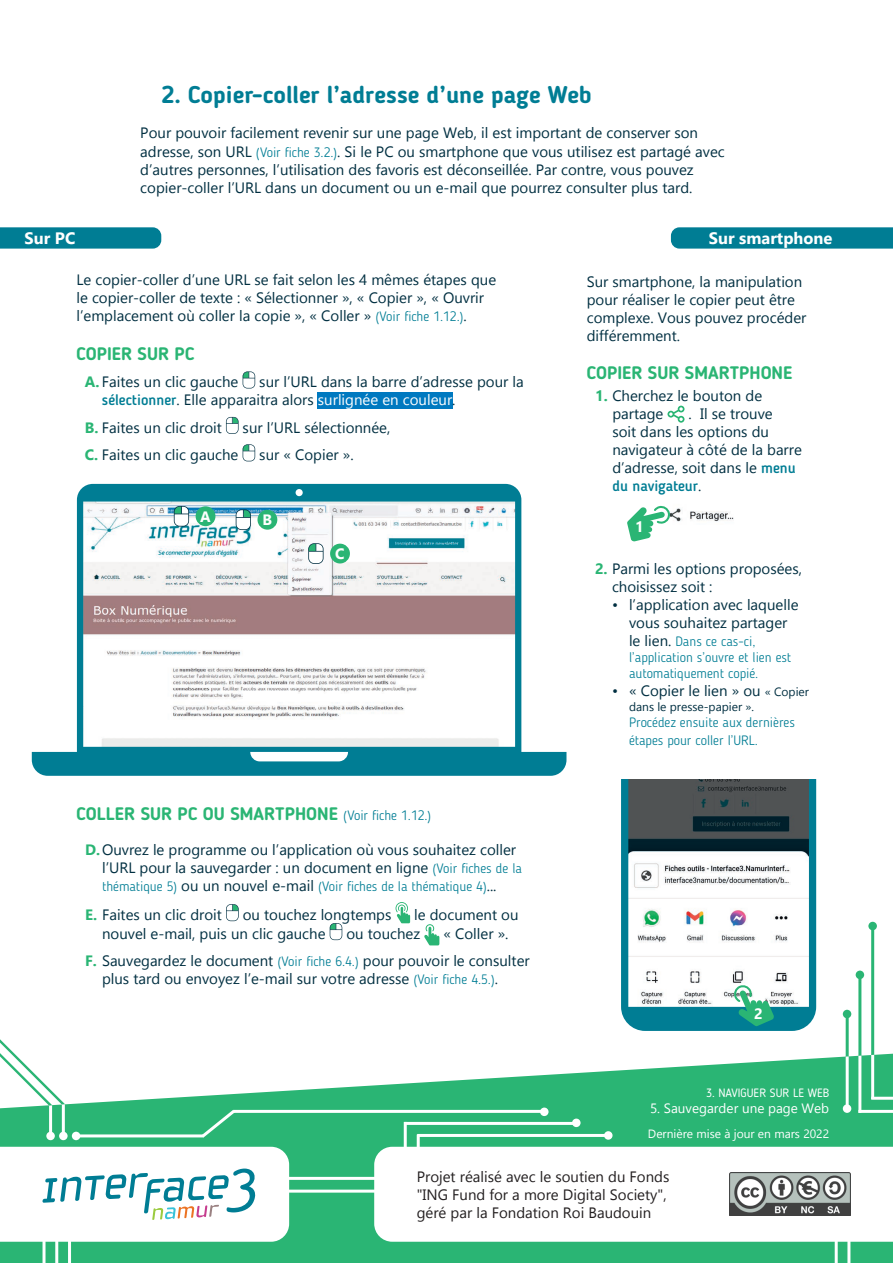
<style>
.page{position:relative;width:893px;height:1263px;background:#fff}
.page>*{position:absolute;margin:0;border:0;box-sizing:border-box;transform-origin:0 0}
.Titres{font:700 24px "Blogger Sans";color:#007d94}
.Paragraphe{font:700 18px "Blogger Sans";color:#2ab574}
.Titre_PC-Smartphone{font:700 16.5px "Gadugi";color:#fff}
.Paragraphe-2{font:15px/18px "Gadugi";color:#002f41}
.t1{font:15px/18px "Gadugi";color:#231f20}
.t2{font:700 15px "Gadugi";color:#fff}
.t3{font:300 13.5px/16.2px "Blogger Sans";color:#007d94}
.t4{font:13.5px "Gadugi";color:#fff}
.t5{font:12px "Gadugi";color:#fff}
.t6{font:12px "Gadugi";color:#002f41}
.t7{font:12px "Blogger Sans";color:#fff}
.s1{font-family:"Blogger Sans";font-weight:300;font-size:13.5px;color:#007d94}
.s2{font-weight:700;color:#2ab574}
.s3{font-family:"Blogger Sans";font-weight:500;color:#007d94}
.s4{color:#fff}
.s5{font-weight:300;font-size:13.5px;color:#007d94}
.s6{font-family:"Gadugi";font-weight:400;font-size:15px;color:#002f41}
.s7{font-size:12px}
</style>
<div class="page">
<img style="left:671px;top:508px;width:63px;height:14px">
<div style="left:317px;top:392px;width:135px;height:17px;background:#0079c0"></div>
<svg style="left:243px;top:371px;width:12px;height:17px"></svg>
<svg style="left:226px;top:417px;width:13px;height:17px"></svg>
<svg style="left:243px;top:444px;width:12px;height:17px"></svg>
<svg style="left:32px;top:484px;width:534px;height:292px"></svg>
<svg style="left:0;top:227px;width:161px;height:22px;background:#0a8298"></svg>
<svg style="left:671px;top:227px;width:222px;height:22px;background:#0a8298"></svg>
<svg style="left:226px;top:904px;width:13px;height:17px"></svg>
<svg style="left:396px;top:902px;width:14px;height:21px"></svg>
<svg style="left:330px;top:923px;width:12px;height:17px"></svg>
<svg style="left:424px;top:924px;width:15px;height:21px"></svg>
<svg style="left:621px;top:779px;width:195px;height:252px"></svg>
<svg style="left:667px;top:406px;width:17px;height:17px"></svg>
<svg style="left:627px;top:505px;width:44px;height:37px"></svg>
<div style="left:630px;top:517px;width:19px;height:20px;background:#2ab574;border-radius:50%"></div>
<svg style="left:733px;top:984px;width:41px;height:43px"></svg>
<div style="left:749px;top:1003px;width:20px;height:20px;background:#2ab574;border-radius:50%"></div>
<svg style="left:174px;top:506px;width:15px;height:20px"></svg>
<div style="left:196px;top:506px;width:19px;height:20px;background:#2ab574;border-radius:50%"></div>
<svg style="left:308px;top:543px;width:16px;height:21px"></svg>
<div style="left:330px;top:544px;width:20px;height:19px;background:#2ab574;border-radius:50%"></div>
<svg style="left:236px;top:509px;width:15px;height:21px"></svg>
<div style="left:257px;top:510px;width:20px;height:20px;background:#2ab574;border-radius:50%"></div>
<svg style="left:0;top:1050px;width:893px;height:213px;fill:#2ab574"></svg>
<svg style="left:374px;top:1147px;width:519px;height:95px"></svg>
<hr style="left:287px;top:1177px;width:96px;height:3px;background:#fff">
<hr style="left:287px;top:1189px;width:96px;height:3px;background:#fff">
<hr style="left:417px;top:1134px;width:3px;height:26px;background:#fff">
<hr style="left:417px;top:1134px;width:191px;height:3px;background:#fff">
<hr style="left:393px;top:1202px;width:33px;height:3px;background:#fff">
<hr style="left:393px;top:1215px;width:33px;height:3px;background:#fff">
<hr style="left:393px;top:1228px;width:33px;height:3px;background:#fff">
<hr style="left:835px;top:1239px;width:3px;height:24px;background:#fff">
<hr style="left:847px;top:1239px;width:3px;height:24px;background:#fff">
<div style="left:46px;top:1132px;width:9px;height:8px;background:#fff;border-radius:50%"></div>
<div style="left:59px;top:1132px;width:9px;height:8px;background:#fff;border-radius:50%"></div>
<hr style="left:49px;top:1104px;width:3px;height:31px;background:#fff">
<hr style="left:62px;top:1103px;width:3px;height:31px;background:#fff">
<hr style="left:55px;top:1232px;width:3px;height:31px;background:#fff">
<hr style="left:68px;top:1231px;width:3px;height:32px;background:#fff">
<hr style="left:43px;top:1231px;width:3px;height:32px;background:#fff">
<svg style="left:198px;top:1107px;width:40px;height:33px"></svg>
<hr style="left:76px;top:1134px;width:128px;height:3px;background:#fff">
<div style="left:72px;top:1132px;width:8px;height:8px;background:#fff;border-radius:50%"></div>
<svg style="left:0;top:1039px;width:65px;height:66px"></svg>
<hr style="left:233px;top:1110px;width:312px;height:3px;background:#fff">
<div style="left:540px;top:1107px;width:9px;height:9px;background:#fff;border-radius:50%"></div>
<hr style="left:871px;top:928px;width:3px;height:128px;background:#2ab574">
<hr style="left:858px;top:973px;width:3px;height:84px;background:#2ab574">
<hr style="left:846px;top:1015px;width:3px;height:42px;background:#2ab574">
<hr style="left:846px;top:1056px;width:3px;height:55px;background:#fff">
<hr style="left:858px;top:1055px;width:3px;height:58px;background:#fff">
<hr style="left:871px;top:1055px;width:3px;height:44px;background:#fff">
<div style="left:843px;top:1104px;width:8px;height:9px;background:#fff;border-radius:50%"></div>
<hr style="left:858px;top:1110px;width:35px;height:3px;background:#fff">
<hr style="left:871px;top:1097px;width:22px;height:3px;background:#fff">
<div style="left:843px;top:1010px;width:8px;height:8px;background:#2ab574;border-radius:50%"></div>
<div style="left:856px;top:970px;width:8px;height:9px;background:#2ab574;border-radius:50%"></div>
<div style="left:868px;top:922px;width:9px;height:8px;background:#2ab574;border-radius:50%"></div>
<img style="left:729px;top:1173px;width:121px;height:42px">
<svg style="left:0;top:1147px;width:289px;height:95px"></svg>
<hr style="left:404px;top:1122px;width:3px;height:27px;background:#fff">
<hr style="left:404px;top:1122px;width:172px;height:3px;background:#fff">
<div style="left:572px;top:1118px;width:9px;height:9px;background:#fff;border-radius:50%"></div>
<div style="left:604px;top:1131px;width:8px;height:9px;background:#fff;border-radius:50%"></div>
<p class="Titres" style="left:161px;top:80px;width:432px">2. Copier-coller l’adresse d’une page Web</p>
<p class="Paragraphe-2" style="left:140px;top:124px;width:586px">Pour pouvoir facilement revenir sur une page Web, il est important de conserver son adresse, son URL <span class="s1">(Voir fiche 3.2.)</span>. Si le PC ou smartphone que vous utilisez est partagé avec d’autres personnes, l’utilisation des favoris est déconseillée. Par contre, vous pouvez copier-coller l’URL dans un document ou un e-mail que pourrez consulter plus tard.</p>
<p class="Titre_PC-Smartphone" style="left:25px;top:228px;width:52px">Sur PC</p>
<p class="Titre_PC-Smartphone" style="left:709px;top:228px;width:125px">Sur smartphone</p>
<p class="Paragraphe-2" style="left:76px;top:271px;width:421px">Le copier-coller d’une URL se fait selon les 4 mêmes étapes que le copier-coller de texte : « Sélectionner », « Copier », « Ouvrir l’emplacement où coller la copie », « Coller » <span class="s1">(Voir fiche 1.12.)</span>.</p>
<p class="Paragraphe" style="left:76px;top:343px;width:119px">COPIER SUR PC</p>
<p class="Paragraphe-2" style="left:85px;top:373px;width:155px"><span class="s2">A.</span> Faites un clic gauche</p>
<p class="Paragraphe-2" style="left:102px;top:373px;width:423px;text-indent:157px">sur l’URL dans la barre d’adresse pour la <span class="s3">sélectionner</span>. Elle apparaitra alors <span class="s4">surlignée en couleur</span>.</p>
<p class="Paragraphe-2" style="left:85px;top:418px;width:138px"><span class="s2">B.</span> Faites un clic droit</p>
<p class="Paragraphe-2" style="left:243px;top:418px;width:149px">sur l’URL sélectionnée,</p>
<p class="Paragraphe-2" style="left:85px;top:446px;width:155px"><span class="s2">C.</span> Faites un clic gauche</p>
<p class="Paragraphe-2" style="left:259px;top:446px;width:96px">sur « Copier ».</p>
<p class="t2" style="left:200px;top:507px;width:12px">A</p>
<p class="t2" style="left:262px;top:511px;width:11px">B</p>
<p class="t2" style="left:335px;top:545px;width:11px">C</p>
<p class="Paragraphe" style="left:77px;top:802px;width:356px">COLLER SUR PC OU SMARTPHONE <span class="s5">(Voir fiche 1.12.)</span></p>
<p class="Paragraphe-2" style="left:102px;top:840px;width:421px;text-indent:-17px"><span class="s2">D.</span>Ouvrez le programme ou l’application où vous souhaitez coller l’URL pour la sauvegarder : un document en ligne <span class="s1">(Voir fiches de la</span></p>
<p class="t3" style="left:102px;top:878px;width:396px">thématique 5) <span class="s6">ou un nouvel e-mail</span> (Voir fiches de la thématique 4)<span class="s6">...</span></p>
<p class="Paragraphe-2" style="left:85px;top:906px;width:138px"><span class="s2">E.</span> Faites un clic droit</p>
<p class="Paragraphe-2" style="left:243px;top:906px;width:150px">ou touchez longtemps</p>
<p class="Paragraphe-2" style="left:414px;top:906px;width:106px">le document ou</p>
<p class="Paragraphe-2" style="left:102px;top:925px;width:225px">nouvel e-mail, puis un clic gauche</p>
<p class="Paragraphe-2" style="left:346px;top:925px;width:75px">ou touchez</p>
<p class="Paragraphe-2" style="left:443px;top:925px;width:67px">« Coller ».</p>
<p class="Paragraphe-2" style="left:102px;top:951px;width:429px;text-indent:-17px"><span class="s2">F.</span> Sauvegardez le document <span class="s1">(Voir fiche 6.4.)</span> pour pouvoir le consulter plus tard ou envoyez l’e-mail sur votre adresse <span class="s1">(Voir fiche 4.5.)</span>.</p>
<p class="Paragraphe-2" style="left:587px;top:272px;width:221px">Sur smartphone, la manipulation pour réaliser le copier peut être complexe. Vous pouvez procéder différemment.</p>
<p class="Paragraphe" style="left:587px;top:362px;width:207px">COPIER SUR SMARTPHONE</p>
<p class="Paragraphe-2" style="left:612px;top:387px;width:151px;text-indent:-17px"><span class="s2">1.</span> Cherchez le bouton de partage</p>
<p class="Paragraphe-2" style="left:612px;top:405px;width:191px;text-indent:76px">. Il se trouve<br>soit dans les options du navigateur à côté de la barre d’adresse, soit dans le <span class="s3">menu du navigateur</span>.</p>
<p class="t2" style="left:635px;top:518px;width:10px">1</p>
<p class="Paragraphe-2" style="left:612px;top:560px;width:192px;text-indent:-17px"><span class="s2">2.</span> Parmi les options proposées, choisissez soit :</p>
<p class="Paragraphe-2" style="left:612px;top:596px;width:188px;text-align:center">• l’application avec laquelle vous souhaitez partager</p>
<p class="t3" style="left:629px;top:633px;width:164px"><span class="s6">le lien.</span> Dans ce cas-ci, l’application s’ouvre et lien est automatiquement copié.</p>
<p class="Paragraphe-2" style="left:612px;top:682px;width:199px">• « Copier le lien » ou <span class="s7">« Copier</span></p>
<p class="t6" style="left:629px;top:699px;width:127px">dans le presse-papier ».</p>
<p class="t3" style="left:629px;top:713px;width:167px;line-height:18px">Procédez ensuite aux dernières étapes pour coller l’URL.</p>
<p class="t2" style="left:754px;top:1005px;width:10px">2</p>
<p class="t7" style="left:706px;top:1086px;width:125px">3. NAVIGUER SUR LE WEB</p>
<p class="t4" style="left:650px;top:1100px;width:181px">5. Sauvegarder une page Web</p>
<p class="t5" style="left:648px;top:1126px;width:183px">Dernière mise à jour en mars 2022</p>
<p class="t1" style="left:417px;top:1167px;width:254px">Projet réalisé avec le soutien du Fonds "ING Fund for a more Digital Society", géré par la Fondation Roi Baudouin</p>
</div>
